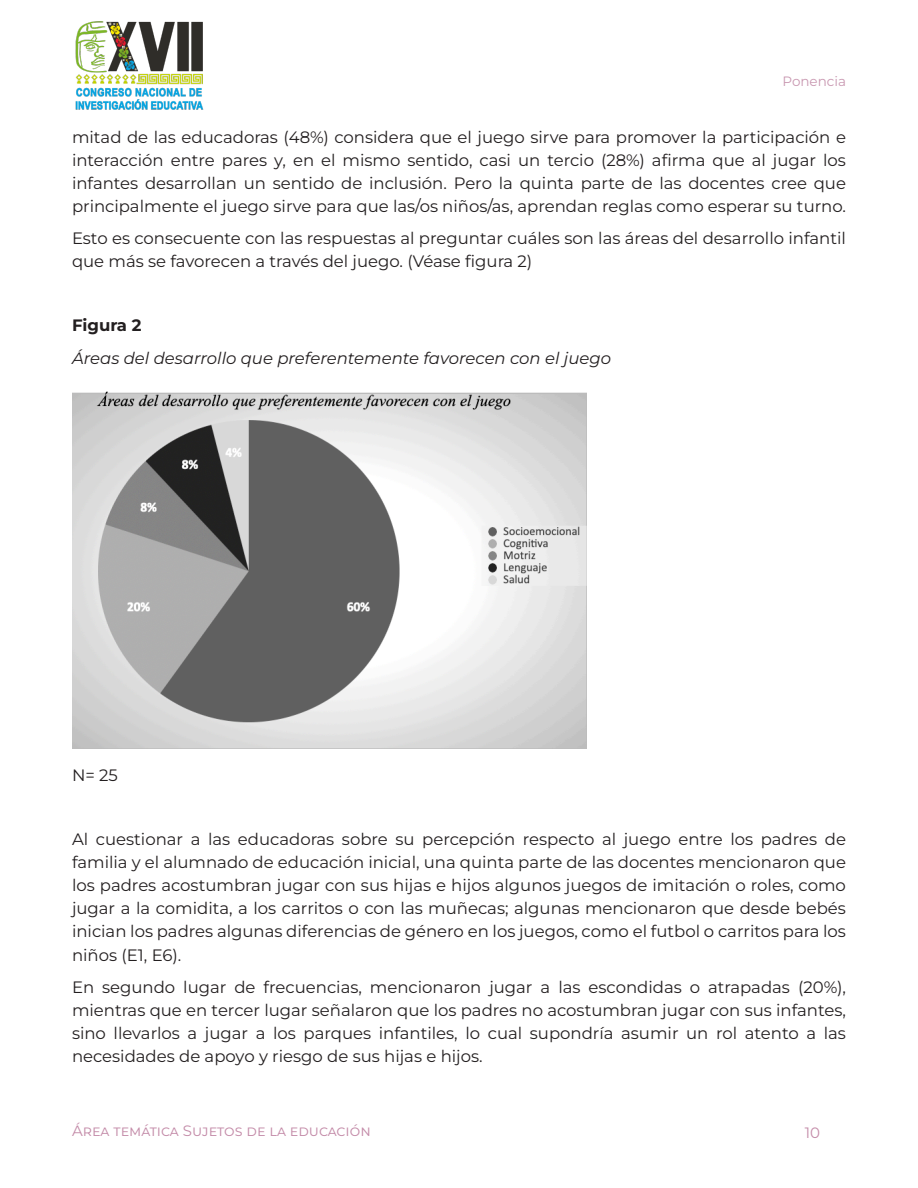
<style>
.page{position:relative;width:918px;height:1188px;background:#fff}
.page>*{position:absolute;margin:0;border:0;box-sizing:border-box;transform-origin:0 0}
.t1{font:16.5px/23.1px "Montserrat";color:#231f20;text-align:justify}
.t2{font:italic 16.5px "Montserrat";color:#231f20}
.t3{font:700 16.5px "Montserrat";color:#231f20}
.t4{font:15px "Montserrat";color:#c48ca9}
.t5{font:13.5px "Montserrat";color:#c998b1}
</style>
<div class="page">
<img style="left:75px;top:21px;width:129px;height:89px">
<img style="left:72px;top:391px;width:515px;height:358px">
<p class="t5" style="left:783px;top:73px;width:65px">Ponencia</p>
<p class="t1" style="left:72px;top:125px;width:776px">mitad de las educadoras (48%) considera que el juego sirve para promover la participación e interacción entre pares y, en el mismo sentido, casi un tercio (28%) afirma que al jugar los infantes desarrollan un sentido de inclusión. Pero la quinta parte de las docentes cree que principalmente el juego sirve para que las/os niños/as, aprendan reglas como esperar su turno.</p>
<p class="t1" style="left:72px;top:227px;width:776px">Esto es consecuente con las respuestas al preguntar cuáles son las áreas del desarrollo infantil que más se favorecen a través del juego. (Véase figura 2)</p>
<p class="t3" style="left:72px;top:315px;width:71px">Figura 2</p>
<p class="t2" style="left:72px;top:348px;width:541px">Áreas del desarrollo que preferentemente favorecen con el juego</p>
<p class="t1" style="left:72px;top:763px;width:47px">N= 25</p>
<p class="t1" style="left:72px;top:828px;width:776px">Al cuestionar a las educadoras sobre su percepción respecto al juego entre los padres de familia y el alumnado de educación inicial, una quinta parte de las docentes mencionaron que los padres acostumbran jugar con sus hijas e hijos algunos juegos de imitación o roles, como jugar a la comidita, a los carritos o con las muñecas; algunas mencionaron que desde bebés inician los padres algunas diferencias de género en los juegos, como el futbol o carritos para los niños (E1, E6).</p>
<p class="t1" style="left:72px;top:975px;width:775px">En segundo lugar de frecuencias, mencionaron jugar a las escondidas o atrapadas (20%), mientras que en tercer lugar señalaron que los padres no acostumbran jugar con sus infantes, sino llevarlos a jugar a los parques infantiles, lo cual supondría asumir un rol atento a las necesidades de apoyo y riesgo de sus hijas e hijos.</p>
<p class="t4" style="left:72px;top:1122px;width:300px">Área temática Sujetos de la educación</p>
<p class="t4" style="left:805px;top:1124px;width:17px">10</p>
</div>
